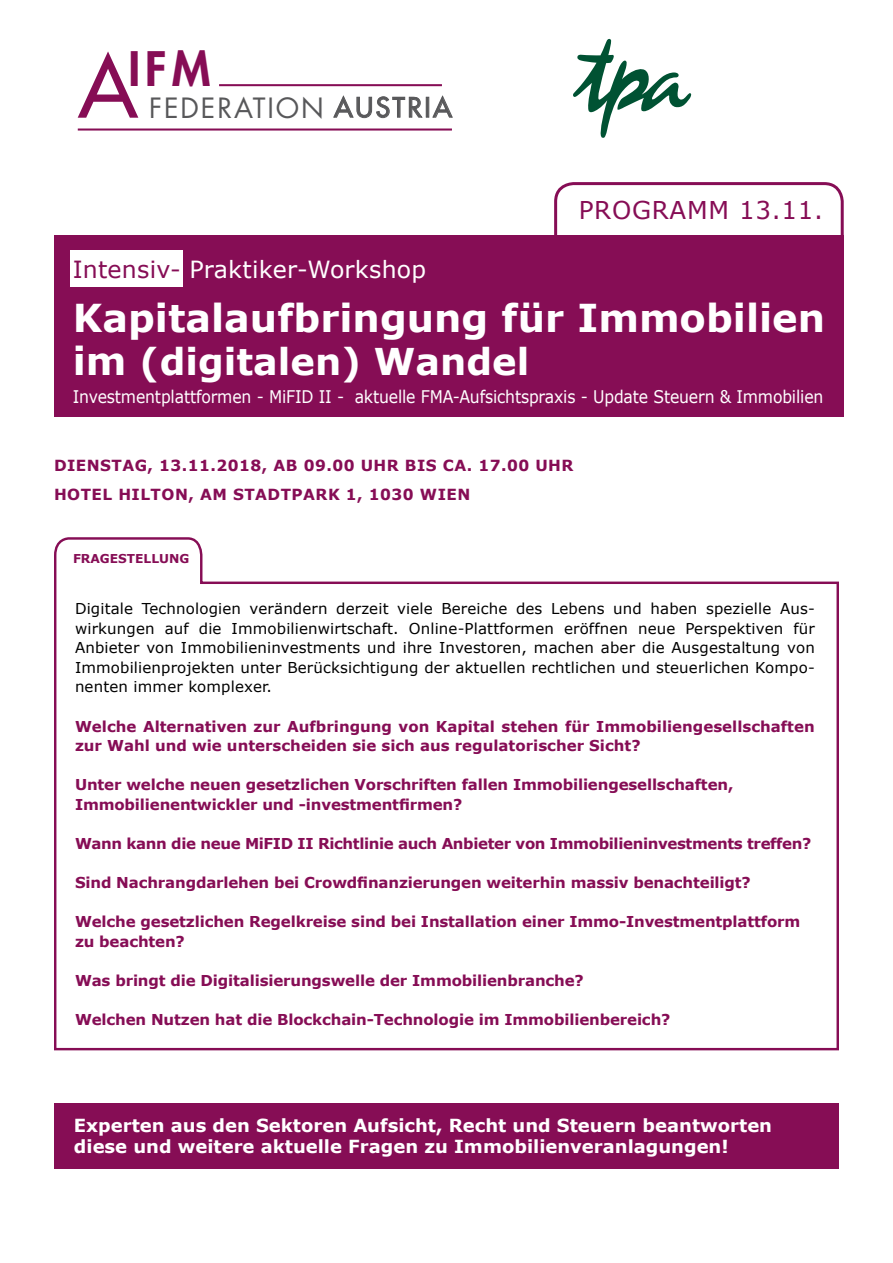
<style>
.page{position:relative;width:893px;height:1263px;background:#fff}
.page>*{position:absolute;margin:0;border:0;box-sizing:border-box;transform-origin:0 0}
.t1{font:84.3px "Futura";color:#860d55}
.t2{font:800 46.2px "Futura";color:#860d55}
.t3{font:700 38.4px "Verdana";color:#fff}
.t4{font:700 36.9px "Verdana";color:#fff}
.t5{font:27.15px "Futura";letter-spacing:.07em;color:#58585a}
.t6{font:24.45px "Verdana";letter-spacing:.03em;color:#860d55}
.t7{font:23.7px "Verdana";letter-spacing:.01em;color:#fff}
.t8{font:700 18px/21.6px "Verdana";color:#fff}
.t9{font:17.4px "Verdana";letter-spacing:-.01em;color:#fff;scale:.9 1}
.t10{font:700 15.3px/29.5px "Verdana";letter-spacing:.03em;color:#860d55}
.t11{font:700 15px/19.5px "Verdana";letter-spacing:-.01em;color:#860d55}
.t12{font:15px/19.5px "Verdana";letter-spacing:.01em;color:#000}
.t13{font:700 12.15px "Verdana";color:#860d55}
.s1{font-size:26.55px}
.s2{color:#860d55}
.s3{font-size:38.4px}
</style>
<div class="page">
<svg style="left:554px;top:182px;width:290px;height:53px"></svg>
<svg style="left:333px;top:95px;width:90px;height:23px"></svg>
<div style="left:426px;top:97px;width:3px;height:20px;border:1px solid #58585a"></div>
<svg style="left:432px;top:95px;width:21px;height:23px"></svg>
<hr style="left:78px;top:128px;width:374px;height:3px;background:#860d55">
<hr style="left:219px;top:84px;width:223px;height:2px;background:#860d55">
<div style="left:54px;top:235px;width:790px;height:182px;background:#860d55"></div>
<div style="left:70px;top:250px;width:113px;height:37px;background:#fff"></div>
<svg style="left:573px;top:39px;width:118px;height:99px"></svg>
<svg style="left:54px;top:537px;width:785px;height:514px"></svg>
<div style="left:54px;top:1103px;width:785px;height:65px;background:#860d55"></div>
<h2 class="t2" style="left:128px;top:38px;width:83px">IFM</h2>
<h1 class="t1" style="left:78px;top:32px;width:61px">A</h1>
<h3 class="t5" style="left:149px;top:89px;width:305px">FEDERATION <span class="s1">AUSTRIA</span></h3>
<h3 class="t7" style="left:73px;top:253px;width:355px"><span class="s2">Intensiv-</span> Praktiker-Workshop</h3>
<h3 class="t6" style="left:579px;top:194px;width:246px">PROGRAMM 13.11.</h3>
<h3 class="t3" style="left:73px;top:290px;width:754px">Kapitalaufbringung für Immobilien</h3>
<h3 class="t4" style="left:73px;top:336px;width:458px"><span class="s3">im</span> (digitalen) Wandel</h3>
<p class="t9" style="left:73px;top:385px;width:836px">Investmentplattformen - MiFID II - aktuelle FMA-Aufsichtspraxis - Update Steuern &amp; Immobilien</p>
<p class="t10" style="left:54px;top:450px;width:521px">DIENSTAG, 13.11.2018, AB 09.00 UHR BIS CA. 17.00 UHR<br>Hote l Hi lton, Am Stadt</p>
<p class="t10" style="left:292px;top:479px;width:158px">park 1, 1030 Wien</p>
<p class="t13" style="left:73px;top:550px;width:18px">Frageste</p>
<p class="t13" style="left:144px;top:550px;width:26px">llung</p>
<p class="t12" style="left:75px;top:599px;width:741px">Digitale Technologien verändern derzeit viele Bereiche des Lebens und haben spezielle Aus&shy;wirkungen auf die Immobilienwirtschaft. Online-Plattformen eröffnen neue Perspektiven für Anbieter von Immobilieninvestments und ihre Investoren, machen aber die Ausgestaltung von Immobilienprojekten unter Berücksichtigung der aktuellen rechtlichen und steuerlichen Kompo&shy;nenten immer komplexer.</p>
<p class="t11" style="left:75px;top:716px;width:741px">Welche Alternativen zur Aufbringung von Kapital stehen für Immobiliengesellschaften zur Wahl und wie unterscheiden sie sich aus regulatorischer Sicht?</p>
<p class="t11" style="left:75px;top:775px;width:660px">Unter welche neuen gesetzlichen Vorschriften fallen Immobiliengesellschaften,<br>Immobilienentwickler und -investmentfirmen?</p>
<p class="t11" style="left:75px;top:833px;width:738px">Wann kann die neue M iFID II Richtlinie auch Anbieter von Immobilieninvestments treffen?</p>
<p class="t11" style="left:75px;top:872px;width:677px">Sind Nachrangdarlehen bei Crowdfinanzierungen weiterhin massiv benachteiligt?</p>
<p class="t11" style="left:75px;top:911px;width:727px">Welche gesetzlichen Regelkreise sind bei Installation einer Immo-Investmentplattform zu beachten?</p>
<p class="t11" style="left:75px;top:970px;width:510px">Was bringt die Digitalisierungswelle der Immobilienbranche?</p>
<p class="t11" style="left:75px;top:1009px;width:597px">Welchen Nutzen hat die Blockchain-Technologie im Immobilienbereich?</p>
<p class="t8" style="left:74px;top:1114px;width:700px">Experten aus den Sektoren Aufsicht, Recht und Steuern beantworten diese und weitere aktuelle Fragen zu Immobilienveranlagungen!</p>
</div>
